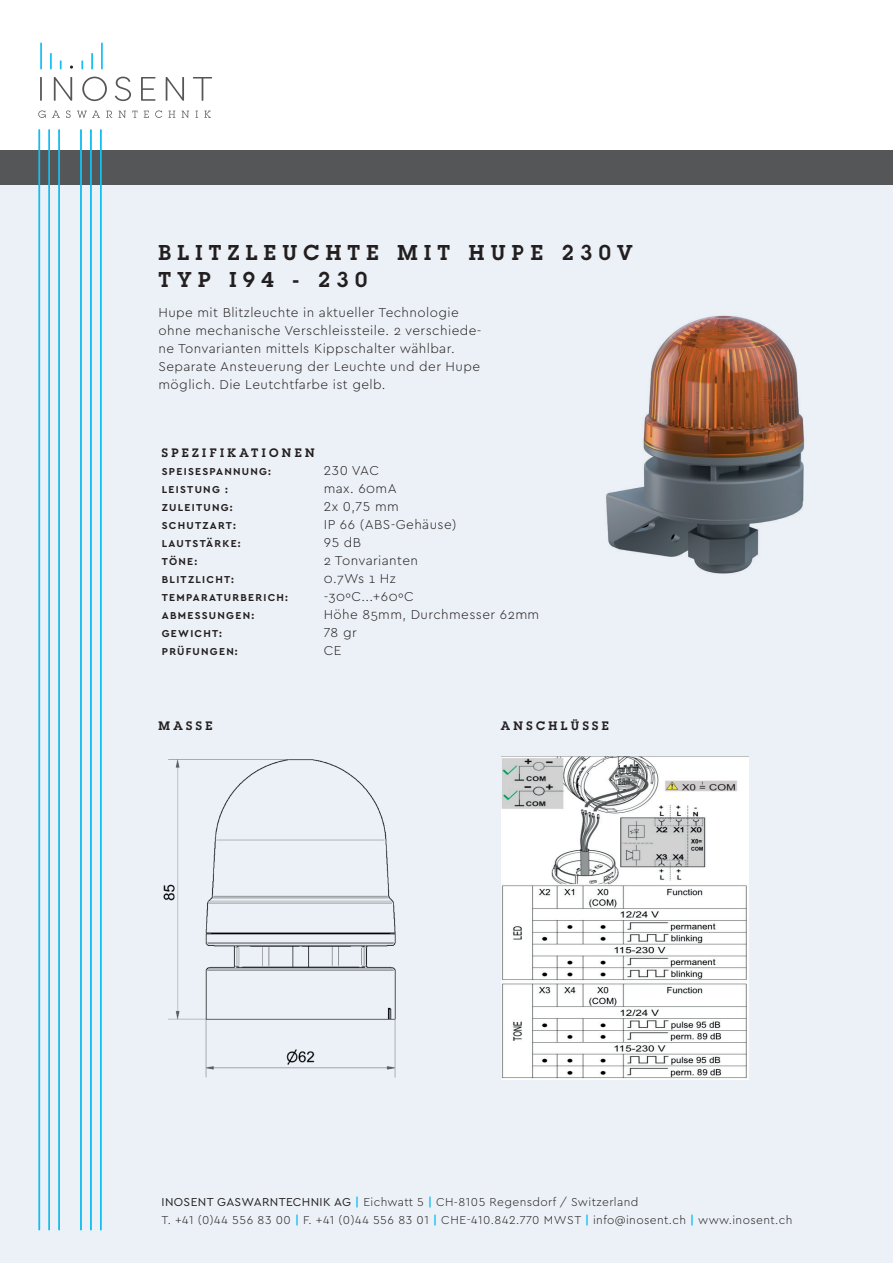
<style>
.page{position:relative;width:893px;height:1263px;background:#fff}
.page>*{position:absolute;margin:0;border:0;box-sizing:border-box;transform-origin:0 0}
.t1{font:600 21px/27px "Lubalin Graph";letter-spacing:.3em;color:#231f20}
.t2{font:300 13.5px/18px "Cera PRO";letter-spacing:.03em;color:#231f20}
.t3{font:300 12px/18px "Cera PRO";letter-spacing:.03em;color:#231f20}
.t4{font:600 12px "Lubalin Graph";letter-spacing:.28em;color:#231f20}
.t5{font:700 10.5px "Cera PRO";letter-spacing:.12em;color:#231f20}
.s1{font-weight:400}
.s2{font-weight:700;color:#15bef1}
</style>
<div class="page">
<div style="left:0;top:157px;width:893px;height:1106px;background:#ecf1f7"></div>
<div style="left:0;top:150px;width:893px;height:34px;background:#555657"></div>
<hr style="left:39px;top:129px;width:1px;height:1101px;background:#15bef1">
<hr style="left:49px;top:129px;width:1px;height:1101px;background:#15bef1">
<hr style="left:58px;top:129px;width:2px;height:1101px;background:#15bef1">
<hr style="left:100px;top:129px;width:2px;height:1101px;background:#15bef1">
<hr style="left:90px;top:129px;width:2px;height:1101px;background:#15bef1">
<hr style="left:80px;top:129px;width:2px;height:1101px;background:#15bef1">
<svg style="left:40px;top:77px;width:172px;height:24px"></svg>
<svg style="left:38px;top:110px;width:173px;height:8px"></svg>
<hr style="left:40px;top:43px;width:2px;height:26px;background:#15bef1">
<svg style="left:50px;top:53px;width:2px;height:16px"></svg>
<svg style="left:60px;top:60px;width:2px;height:9px"></svg>
<hr style="left:101px;top:43px;width:2px;height:26px;background:#15bef1">
<svg style="left:91px;top:53px;width:2px;height:16px"></svg>
<svg style="left:81px;top:60px;width:2px;height:9px"></svg>
<img style="left:163px;top:759px;width:233px;height:319px">
<img style="left:502px;top:757px;width:246px;height:323px">
<img style="left:523px;top:184px;width:370px;height:390px">
<h1 class="t1" style="left:159px;top:238px;width:476px">BLITZLEUCHTE MIT HUPE 230V<br>TYP I94 - 230</h1>
<p class="t2" style="left:159px;top:303px;width:324px">Hupe mit Blitzleuchte in aktueller Technologie ohne mechanische Verschleissteile. 2 verschiede&shy;ne Tonvarianten mittels Kippschalter wählbar.<br>Separate Ansteuerung der Leuchte und der Hupe möglich. Die Leutchtfarbe ist gelb.</p>
<p class="t4" style="left:162px;top:445px;width:155px">SPEZIFIKATIONEN</p>
<p class="t5" style="left:162px;top:465px;width:111px">SPEISESPANNUNG:</p>
<p class="t2" style="left:324px;top:461px;width:57px">230 VAC</p>
<p class="t5" style="left:162px;top:483px;width:68px">LEISTUNG :</p>
<p class="t2" style="left:324px;top:479px;width:74px">max. 60mA</p>
<p class="t5" style="left:162px;top:501px;width:72px">ZULEITUNG:</p>
<p class="t2" style="left:324px;top:497px;width:77px">2x 0,75 mm</p>
<p class="t5" style="left:162px;top:519px;width:75px">SCHUTZART:</p>
<p class="t2" style="left:324px;top:515px;width:134px">IP 66 (ABS-Gehäuse)</p>
<p class="t5" style="left:162px;top:537px;width:80px">LAUTSTÄRKE:</p>
<p class="t2" style="left:324px;top:533px;width:39px">95 dB</p>
<p class="t5" style="left:162px;top:555px;width:37px">TÖNE:</p>
<p class="t2" style="left:324px;top:551px;width:96px">2 Tonvarianten</p>
<p class="t5" style="left:162px;top:573px;width:74px">BLITZLICHT:</p>
<p class="t2" style="left:324px;top:569px;width:74px">0.7Ws 1 Hz</p>
<p class="t5" style="left:162px;top:591px;width:128px">TEMPARATURBERICH:</p>
<p class="t2" style="left:324px;top:587px;width:91px">-30ºC...+60ºC</p>
<p class="t5" style="left:162px;top:609px;width:94px">ABMESSUNGEN:</p>
<p class="t2" style="left:324px;top:605px;width:217px">Höhe 85mm, Durchmesser 62mm</p>
<p class="t5" style="left:162px;top:627px;width:62px">GEWICHT:</p>
<p class="t2" style="left:324px;top:623px;width:35px">78 gr</p>
<p class="t5" style="left:162px;top:645px;width:77px">PRÜFUNGEN:</p>
<p class="t2" style="left:324px;top:641px;width:19px">CE</p>
<p class="t4" style="left:159px;top:718px;width:55px">MASSE</p>
<p class="t4" style="left:501px;top:718px;width:109px">ANSCHLÜSSE</p>
<p class="t3" style="left:162px;top:1192px;width:632px"><span class="s1">INOSENT GASWARNTECHNIK AG</span> <span class="s2">|</span> Eichwatt 5 <span class="s2">|</span> CH-8105 Regensdorf / Switzerland<br>T. +41 (0)44 556 83 00 <span class="s2">|</span> F. +41 (0)44 556 83 01 <span class="s2">|</span> CHE-410.842.770 MWST <span class="s2">|</span> info@inosent.ch <span class="s2">|</span> www.inosent.ch</p>
</div>
